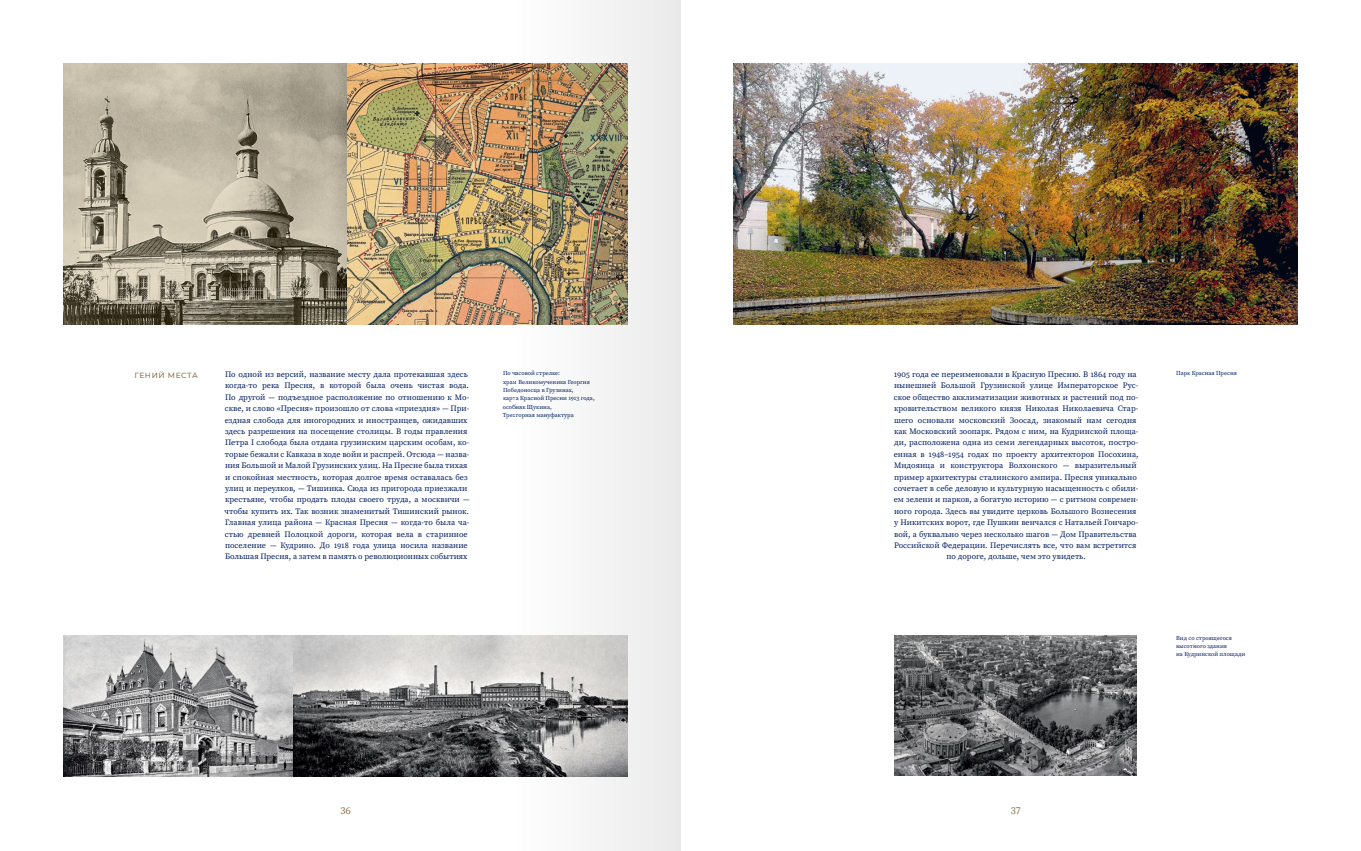
<style>
.page{position:relative;width:1361px;height:851px;background:#fff}
.page>*{position:absolute;margin:0;border:0;box-sizing:border-box;transform-origin:0 0}
.t1{font:10.5px "Source Serif Pro";color:#8d734a}
.t2{font:8.25px/11.4px "Source Serif Pro";color:#001e61;text-align:center}
.t3{font:500 7.5px "Montserrat";letter-spacing:.08em;color:#8d734a}
.t4{font:6px/8.4px "Source Serif Pro";color:#001e61}
</style>
<div class="page">
<img style="left:894px;top:635px;width:242px;height:140px">
<img style="left:733px;top:64px;width:564px;height:260px">
<img style="left:64px;top:64px;width:450px;height:260px">
<img style="left:64px;top:635px;width:450px;height:141px">
<img style="left:514px;top:0;width:166px;height:850px">
<p class="t3" style="left:134px;top:370px;width:65px">ГЕНИЙ МЕСТА</p>
<p class="t2" style="left:225px;top:368px;width:246px;text-align:left">По одной из версий, название месту дала протекавшая здесь когда-то река Пресня, в которой была очень чистая вода.<br>По другой — подъездное расположение по отношению к Мо&shy;скве, и слово «Пресня» произошло от слова «приездня» — При&shy;ездная слобода для иногородних и иностранцев, ожидавших здесь разрешения на посещение столицы. В годы правления Петра I слобода была отдана грузинским царским особам, ко&shy;торые бежали с Кавказа в ходе войн и распрей. Отсюда — назва&shy;ния Большой и Малой Грузинских улиц. На Пресне была тихая и спокойная местность, которая долгое время оставалась без улиц и переулков, — Тишинка. Сюда из пригорода приезжали крестьяне, чтобы продать плоды своего труда, а москвичи — чтобы купить их. Так возник знаменитый Тишинский рынок.<br>Главная улица района — Красная Пресня — когда-то была ча&shy;стью древней Полоцкой дороги, которая вела в старинное поселение — Кудрино. До 1918 года улица носила название Большая Пресня, а затем в память о революционных событиях</p>
<p class="t4" style="left:503px;top:369px;width:93px">По часовой стрелке:<br>храм Великомученика Георгия<br>Победоносца в Грузинах,<br>карта Красной Пресни 1913 года, особняк Щукина,<br>Трехгорная мануфактура</p>
<p class="t2" style="left:894px;top:368px;width:246px">1905 года ее переименовали в Красную Пресню. В 1864 году на нынешней Большой Грузинской улице Императорское Рус&shy;ское общество акклиматизации животных и растений под по&shy;кровительством великого князя Николая Николаевича Стар&shy;шего основали московский Зоосад, знакомый нам сегодня как Московский зоопарк. Рядом с ним, на Кудринской площа&shy;ди, расположена одна из семи легендарных высоток, постро&shy;енная в 1948–1954 годах по проекту архитекторов Посохина, Мндоянца и конструктора Волхонского — выразительный пример архитектуры сталинского ампира. Пресня уникально сочетает в себе деловую и культурную насыщенность с обили&shy;ем зелени и парков, а богатую историю — с ритмом современ&shy;ного города. Здесь вы увидите церковь Большого Вознесения у Никитских ворот, где Пушкин венчался с Натальей Гончаро&shy;вой, а буквально через несколько шагов — Дом Правительства Российской Федерации. Перечислять все, что вам встретится по дороге, дольше, чем это увидеть.</p>
<p class="t4" style="left:1176px;top:369px;width:62px">Парк Красная Пресня</p>
<p class="t4" style="left:1176px;top:633px;width:71px">Вид со строящегося высотного здания<br>на Кудринской площади</p>
<p class="t1" style="left:340px;top:803px;width:12px">36</p>
<p class="t1" style="left:1011px;top:803px;width:11px">37</p>
</div>
